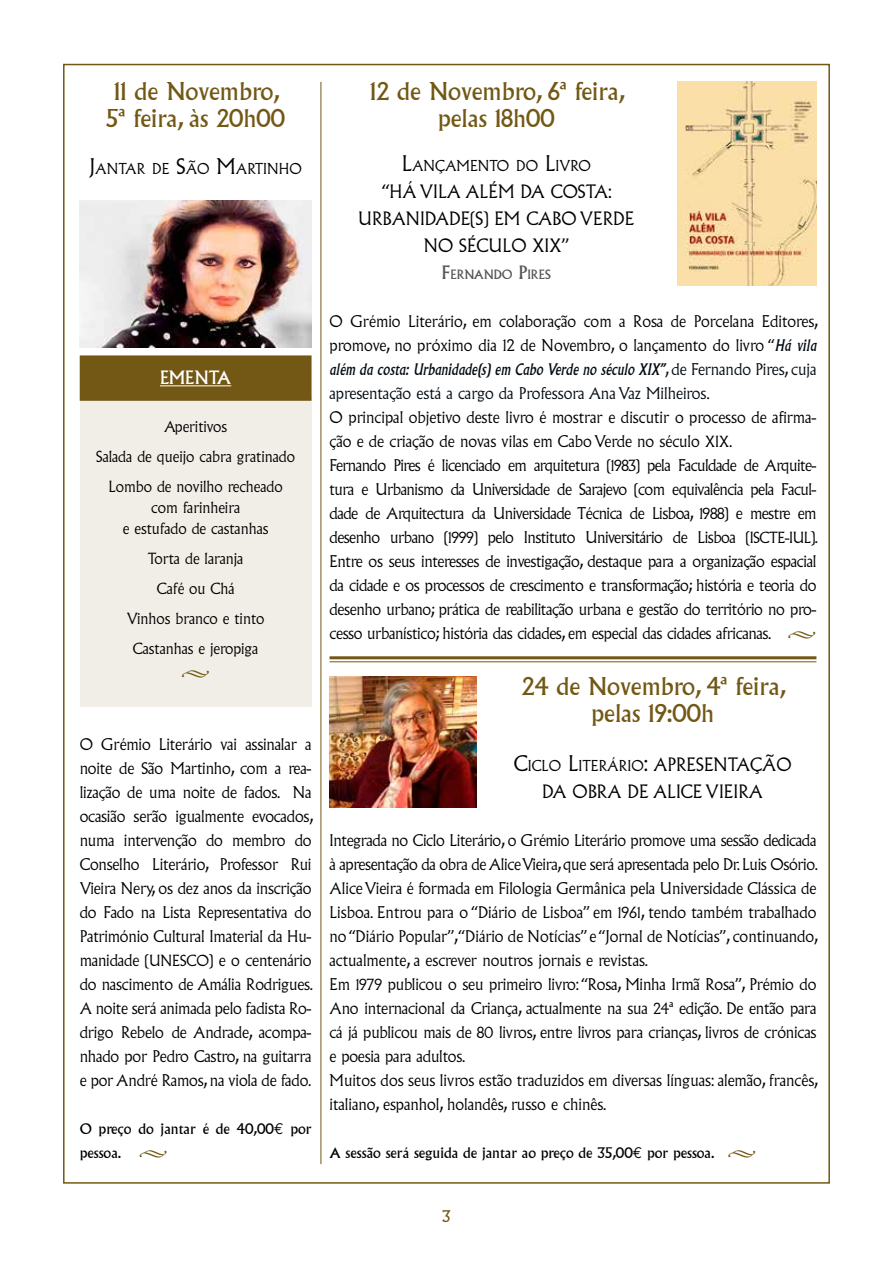
<style>
.page{position:relative;width:893px;height:1263px;background:#fff}
.page>*{position:absolute;margin:0;border:0;box-sizing:border-box;transform-origin:0 0}
.t1{font:24px/27px "Albertus";color:#725814;text-align:center}
.t2{font:300 18px/27px "Albertus";color:#000;text-align:center}
.t3{font:18px "Albertus";color:#fff}
.t4{font:18px "Minion Pro";color:#725814}
.t5{font:300 15.75px/24px "Albertus";letter-spacing:-.01em;color:#000}
.t6{font:15.75px "Albertus";color:#725814}
.t7{font:300 15px/30px "Albertus";color:#000;text-align:center}
.t8{font:300 14.7px "Albertus";color:#000}
.t9{font:14.25px/24px "Albertus";color:#000}
.t10{font:12.6px "Albertus";color:#575756}
.s1{font-size:21px}
.s2{font-size:15px}
.s3{font-family:"Euro Mono";font-size:15.75px}
.s4{font-family:"Minion Pro";font-size:18px;color:#725814}
.s5{font-size:18px}
.s6{font-weight:400;font-style:italic;color:#040c12}
.s7{color:#040c12}
.s8{font-family:"Myriad Pro";font-weight:400}
.s9{font-family:"Minion Pro";font-weight:400;font-size:18px;color:#725814}
</style>
<div class="page">
<hr style="left:321px;top:82px;width:1px;height:1082px;background:#725814">
<div style="left:80px;top:397px;width:232px;height:310px;background:#f1eee7"></div>
<div style="left:80px;top:355px;width:232px;height:46px;background:#725814;border:3px solid #725814"></div>
<hr style="left:160px;top:385px;width:71px;height:1px;background:#fff">
<img style="left:80px;top:200px;width:232px;height:147px">
<img style="left:677px;top:82px;width:139px;height:204px">
<img style="left:330px;top:676px;width:146px;height:132px">
<hr style="left:330px;top:656px;width:486px;height:3px;background:#725814">
<hr style="left:330px;top:661px;width:486px;height:1px;background:#725814">
<h1 class="t1" style="left:106px;top:78px;width:180px">11 de Novembro,<br>5ª feira, às 20h00</h1>
<p class="t8" style="left:89px;top:160px;width:214px"><span class="s1">J</span>ANTAR DE <span class="s1">S</span>ÃO <span class="s1">M</span>ARTINHO</p>
<p class="t3" style="left:160px;top:367px;width:73px">EMENTA</p>
<p class="t7" style="left:96px;top:412px;width:201px">Aperitivos<br>Salada de queijo cabra gratinado<br>Lombo de novilho recheado</p>
<p class="t7" style="left:123px;top:497px;width:147px;line-height:21px">com farinheira<br>e estufado de castanhas</p>
<p class="t7" style="left:127px;top:544px;width:139px">Torta de laranja<br>Café ou Chá<br>Vinhos branco e tinto<br>Castanhas e jeropiga</p>
<p class="t4" style="left:181px;top:660px;width:30px">•</p>
<p class="t5" style="left:80px;top:733px;width:235px;text-align:justify">O Grémio Literário vai assinalar a noite de São Martinho, com a rea&shy;lização de uma noite de fados. Na ocasião serão igualmente evocados, numa intervenção do membro do Conselho Literário, Professor Rui Vieira Nery, os dez anos da inscrição do Fado na Lista Representativa do Património Cultural Imaterial da Hu&shy;manidade (<span class="s2">UNESCO</span>) e o centenário do nascimento de Amália Rodrigues.<br>A noite será animada pelo fadista Ro&shy;drigo Rebelo de Andrade, acompa&shy;nhado por Pedro Castro, na guitarra e por André Ramos, na viola de fado.</p>
<p class="t9" style="left:80px;top:1117px;width:233px">O preço do jantar é de 40,00<span class="s3">€</span> por pessoa. <span class="s4">•</span></p>
<h1 class="t1" style="left:370px;top:78px;width:256px">12 de Novembro, 6ª feira, pelas 18h00</h1>
<p class="t8" style="left:402px;top:157px;width:191px"><span class="s1">L</span>ANÇAMENTO DO <span class="s1">L</span>IVRO</p>
<p class="t2" style="left:358px;top:178px;width:278px">“HÁ VILA ALÉM DA COSTA:<br>URBANIDADE(S) EM CABO VERDE<br>NO SÉCULO XIX”</p>
<p class="t10" style="left:442px;top:267px;width:110px"><span class="s5">F</span>ERNANDO <span class="s5">P</span>IRES</p>
<p class="t5" style="left:330px;top:310px;width:490px">O Grémio Literário, em colaboração com a Rosa de Porcelana Editores, promove, no próximo dia 12 de Novembro, o lançamento do livro “<span class="s6">Há vila além da costa: Urbanidade(s) em Cabo Verde no século XIX”</span><span class="s7">, de Fernando Pires, cuja apresentação está a cargo da Professora Ana Vaz Milheiros</span><span class="s8">.<br></span>O principal objetivo deste livro é mostrar e discutir o processo de afirma&shy;ção e de criação de novas vilas em Cabo Verde no século <span class="s2">XIX</span>.<br>Fernando Pires é licenciado em arquitetura (<span class="s2">1983</span>) pela Faculdade de Arquite&shy;tura e Urbanismo da Universidade de Sarajevo (com equivalência pela Facul&shy;dade de Arquitectura da Universidade Técnica de Lisboa, <span class="s2">1988</span>) e mestre em desenho urbano (<span class="s2">1999</span>) pelo Instituto Universitário de Lisboa (<span class="s2">ISCTE-IUL</span>).<br>Entre os seus interesses de investigação, destaque para a organização espacial da cidade e os processos de crescimento e transformação; história e teoria do desenho urbano; prática de reabilitação urbana e gestão do território no pro&shy;cesso urbanístico; história das cidades, em especial das cidades africanas. <span class="s9">•</span></p>
<h1 class="t1" style="left:522px;top:673px;width:265px">24 de Novembro, 4ª feira, pelas 19:00h</h1>
<p class="t8" style="left:514px;top:757px;width:279px"><span class="s1">C</span>ICLO <span class="s1">L</span>ITERÁRIO<span class="s1">:</span> <span class="s5">APRESENTAÇÃO</span></p>
<p class="t2" style="left:542px;top:778px;width:222px">DA OBRA DE ALICE VIEIRA</p>
<p class="t5" style="left:330px;top:829px;width:490px">Integrada no Ciclo Literário, o Grémio Literário promove uma sessão dedicada à apresentação da obra de Alice Vieira, que será apresentada pelo Dr. Luis Osório.<br>Alice Vieira é formada em Filologia Germânica pela Universidade Clássica de Lisboa. Entrou para o “Diário de Lisboa” em <span class="s2">1961</span>, tendo também trabalhado no “Diário Popular’’,“Diário de Notícias” e “Jornal de Notícias”, continuando, actualmente, a escrever noutros jornais e revistas.<br>Em <span class="s2">1979</span> publicou o seu primeiro livro: “Rosa, Minha Irmã Rosa”, Prémio do Ano internacional da Criança, actualmente na sua <span class="s2">24</span>ª edição. De então para cá já publicou mais de <span class="s2">80</span> livros, entre livros para crianças, livros de crónicas e poesia para adultos.<br>Muitos dos seus livros estão traduzidos em diversas línguas: alemão, francês, italiano, espanhol, holandês, russo e chinês.</p>
<p class="t9" style="left:330px;top:1141px;width:428px">A sessão será seguida de jantar ao preço de 35,00<span class="s3">€</span> por pessoa. <span class="s4">•</span></p>
<p class="t6" style="left:442px;top:1207px;width:10px">3</p>
</div>
